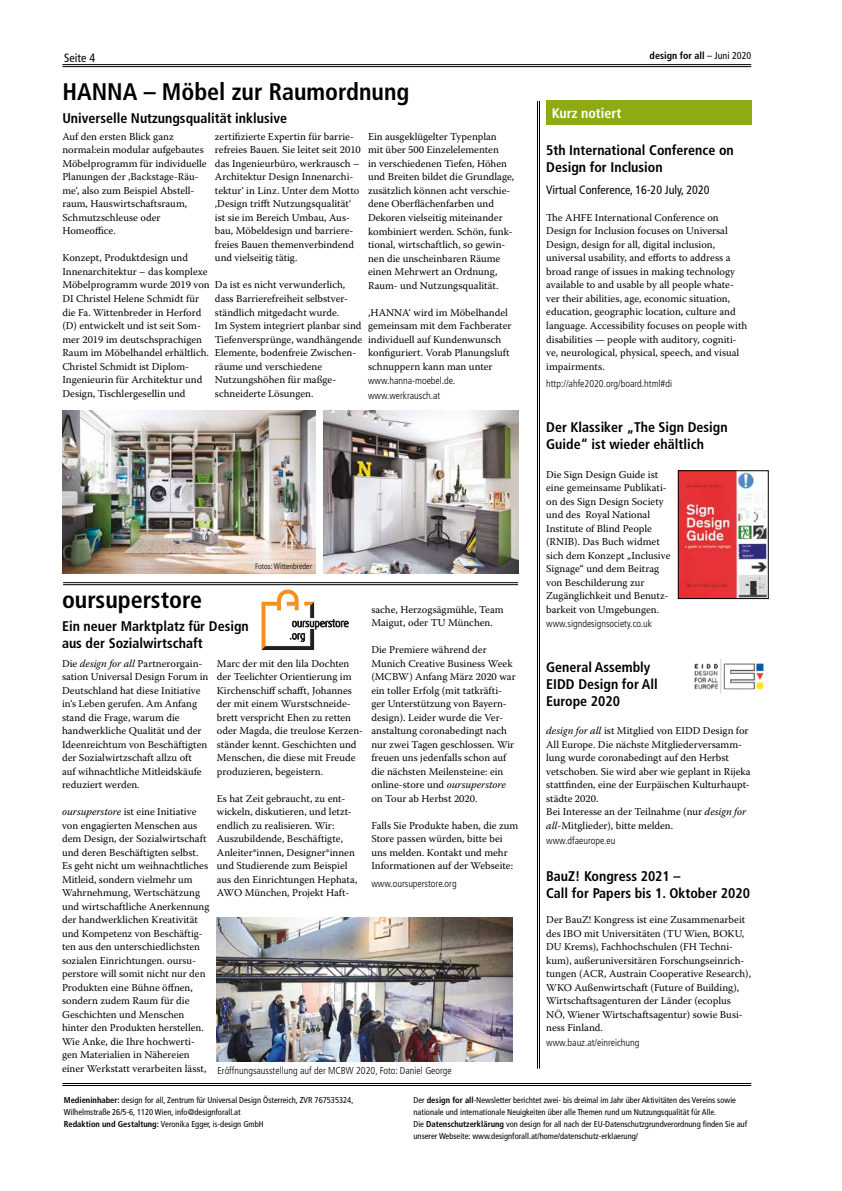
<style>
.page{position:relative;width:842px;height:1191px;background:#fff}
.page>*{position:absolute;margin:0;border:0;box-sizing:border-box;transform-origin:0 0}
.t1{font:700 condensed 24px "Frutiger LT Std";color:#000}
.t2{font:700 condensed 14px/16.8px "Frutiger LT Std";color:#000}
.t3{font:700 condensed 14px "Frutiger LT Std";color:#fff}
.t4{font:condensed 12px "Frutiger LT Std";color:#000}
.t5{font:10.5px/13.5px "Warnock Pro";color:#000}
.t6{font:300 condensed 10px/14.8px "Frutiger LT Std";color:#000}
.t7{font:700 condensed 10px "Frutiger LT Std";color:#000}
.t8{font:condensed 8.5px/12px "Frutiger LT Std";color:#000}
.t9{font:300 condensed 8px "Frutiger LT Std";color:#000}
.s1{font-style:italic}
.s2{font-weight:400}
.s3{font-weight:700}
</style>
<div class="page">
<hr style="left:62px;top:66px;width:689px;height:1px;background:#000">
<hr style="left:62px;top:64px;width:689px;height:1px;background:#000">
<hr style="left:62px;top:1085px;width:689px;height:1px;background:#000">
<hr style="left:62px;top:1083px;width:689px;height:1px;background:#000">
<div style="left:546px;top:100px;width:205px;height:25px;background:#8fab12"></div>
<hr style="left:63px;top:584px;width:455px;height:1px;background:#000">
<hr style="left:63px;top:582px;width:455px;height:1px;background:#000">
<hr style="left:539px;top:101px;width:1px;height:967px;background:#000">
<hr style="left:537px;top:101px;width:1px;height:967px;background:#000">
<img style="left:694px;top:659px;width:70px;height:35px">
<img style="left:680px;top:472px;width:86px;height:124px">
<div style="left:678px;top:470px;width:90px;height:128px;border:1px solid #000"></div>
<img style="left:62px;top:411px;width:254px;height:163px">
<img style="left:323px;top:411px;width:196px;height:163px">
<svg style="left:261px;top:589px;width:88px;height:62px"></svg>
<img style="left:217px;top:917px;width:296px;height:144px">
<p class="t4" style="left:64px;top:51px;width:32px">Seite 4</p>
<h1 class="t1" style="left:62px;top:78px;width:349px">HANNA – Möbel zur Raumordnung</h1>
<h2 class="t2" style="left:62px;top:109px;width:226px">Universelle Nutzungsqualität inklusive</h2>
<p class="t5" style="left:62px;top:129px;width:146px">Auf den ersten Blick ganz normal:ein modular aufgebautes<br>Möbelprogramm für individuelle<br>Planungen der ‚Backstage-Räu&shy;me‘, also zum Beispiel Abstell&shy;raum, Hauswirtschaftsraum,<br>Schmutzschleuse oder<br>Homeoffice.</p>
<p class="t5" style="left:62px;top:251px;width:149px">Konzept, Produktdesign und<br>Innenarchitektur – das komplexe<br>Möbelprogramm wurde 2019 von<br>DI Christel Helene Schmidt für die Fa. Wittenbreder in Herford (D) entwickelt und ist seit Som&shy;mer 2019 im deutschsprachigen<br>Raum im Möbelhandel erhältlich.<br>Christel Schmidt ist Diplom-<br>Ingenieurin für Architektur und<br>Design, Tischlergesellin und</p>
<p class="t5" style="left:215px;top:129px;width:147px">zertifizierte Expertin für barrie&shy;refreies Bauen. Sie leitet seit 2010 das Ingenieurbüro‚ werkrausch –<br>Architektur Design Innenarchi&shy;tektur‘ in Linz. Unter dem Motto ‚Design trifft Nutzungsqualität‘ ist sie im Bereich Umbau, Aus&shy;bau, Möbeldesign und barriere&shy;freies Bauen themenverbindend und vielseitig tätig.</p>
<p class="t5" style="left:215px;top:278px;width:149px">Da ist es nicht verwunderlich, dass Barrierefreiheit selbstver&shy;ständlich mitgedacht wurde.<br>Im System integriert planbar sind<br>Tiefenversprünge, wandhängende<br>Elemente, bodenfreie Zwischen&shy;räume und verschiedene<br>Nutzungshöhen für maßge&shy;schneiderte Lösungen.</p>
<p class="t5" style="left:368px;top:130px;width:148px">Ein ausgeklügelter Typenplan mit über 500 Einzelelementen<br>in verschiedenen Tiefen, Höhen und Breiten bildet die Grundlage, zusätzlich können acht verschie&shy;dene Oberflächenfarben und<br>Dekoren vielseitig miteinander kombiniert werden. Schön, funk&shy;tional, wirtschaftlich, so gewin&shy;nen die unscheinbaren Räume einen Mehrwert an Ordnung,<br>Raum- und Nutzungsqualität.</p>
<p class="t5" style="left:368px;top:305px;width:145px">‚HANNA‘ wird im Möbelhandel gemeinsam mit dem Fachberater individuell auf Kundenwunsch konfiguriert. Vorab Planungsluft schnuppern kann man unter</p>
<p class="t6" style="left:368px;top:373px;width:89px">www.hanna-moebel.de. www.werkrausch.at</p>
<p class="t9" style="left:255px;top:562px;width:58px">Fotos: Wittenbreder</p>
<h1 class="t1" style="left:62px;top:586px;width:142px">oursuperstore</h1>
<h2 class="t2" style="left:62px;top:617px;width:188px">Ein neuer Marktplatz für Design aus der Sozialwirtschaft</h2>
<p class="t5" style="left:371px;top:602px;width:134px">sache, Herzogsägmühle, Team<br>Maigut, oder TU München.</p>
<p class="t5" style="left:371px;top:643px;width:146px">Die Premiere während der<br>Munich Creative Business Week (MCBW) Anfang März 2020 war ein toller Erfolg (mit tatkräfti&shy;ger Unterstützung von Bayern&shy;design). Leider wurde die Ver&shy;anstaltung coronabedingt nach nur zwei Tagen geschlossen. Wir freuen uns jedenfalls schon auf die nächsten Meilensteine: ein online-store und <span class="s1">oursuperstore </span>on Tour ab Herbst 2020.</p>
<p class="t5" style="left:371px;top:818px;width:148px">Falls Sie Produkte haben, die zum<br>Store passen würden, bitte bei uns melden. Kontakt und mehr<br>Informationen auf der Webseite:</p>
<p class="t6" style="left:371px;top:876px;width:87px">www.oursuperstore.org</p>
<p class="t5" style="left:217px;top:656px;width:148px">Marc der mit den lila Dochten der Teelichter Orientierung im<br>Kirchenschiff schafft, Johannes der mit einem Wurstschneide&shy;brett verspricht Ehen zu retten oder Magda, die treulose Kerzen&shy;ständer kennt. Geschichten und<br>Menschen, die diese mit Freude produzieren, begeistern.</p>
<p class="t5" style="left:217px;top:791px;width:142px">Es hat Zeit gebraucht, zu ent&shy;wickeln, diskutieren, und letzt&shy;endlich zu realisieren. Wir:<br>Auszubildende, Beschäftigte,<br>Anleiter*innen, Designer*innen und Studierende zum Beispiel aus den Einrichtungen Hephata,<br>AWO München, Projekt Haft-</p>
<p class="t5" style="left:62px;top:656px;width:148px">Die <span class="s1">design for all</span> Partnerorgain&shy;sation Universal Design Forum in<br>Deutschland hat diese Initiative in‘s Leben gerufen. Am Anfang stand die Frage, warum die handwerkliche Qualität und der<br>Ideenreichtum von Beschäftigten der Sozialwirtzschaft allzu oft<br>auf wihnachtliche Mitleidskäufe reduziert werden.</p>
<p class="t5" style="left:62px;top:805px;width:149px"><span class="s1">oursuperstore</span> ist eine Initiative von engagierten Menschen aus dem Design, der Sozialwirtschaft und deren Beschäftigten selbst.<br>Es geht nicht um weihnachtliches<br>Mitleid, sondern vielmehr um<br>Wahrnehmung, Wertschätzung und wirtschaftliche Anerkennung der handwerklichen Kreativität und Kompetenz von Beschäftig&shy;ten aus den unterschiedlichsten sozialen Einrichtungen. oursu&shy;perstore will somit nicht nur den<br>Produkten eine Bühne öffnen, sondern zudem Raum für die<br>Geschichten und Menschen hinter den Produkten herstellen.<br>Wie Anke, die Ihre hochwerti&shy;gen Materialien in Nähereien einer Werkstatt verarbeiten lässt,</p>
<p class="t6" style="left:217px;top:1063px;width:236px">Eröffnungsausstellung auf der MCBW 2020, Foto: Daniel George</p>
<p class="t7" style="left:650px;top:49px;width:103px">design for all <span class="s2">– Juni 2020</span></p>
<h2 class="t3" style="left:552px;top:104px;width:71px">Kurz notiert</h2>
<h2 class="t2" style="left:546px;top:141px;width:189px">5th International Conference on<br>Design for Inclusion</h2>
<p class="t4" style="left:546px;top:183px;width:165px">Virtual Conference, 16-20 July, 2020</p>
<p class="t5" style="left:546px;top:210px;width:202px">The AHFE International Conference on Design for Inclusion focuses on Universal Design, design for all, digital inclusion, universal usability, and efforts to address a broad range of issues in making technology available to and usable by all people whate&shy;ver their abilities, age, economic situation, education, geographic location, culture and language. Accessibility focuses on people with disabilities — people with auditory, cogniti&shy;ve, neurological, physical, speech, and visual impairments.</p>
<p class="t6" style="left:546px;top:376px;width:127px">http://ahfe2020.org/board.html#di</p>
<h2 class="t2" style="left:546px;top:419px;width:183px">Der Klassiker „The Sign Design<br>Guide“ ist wieder ehältlich</h2>
<p class="t5" style="left:546px;top:467px;width:126px">Die Sign Design Guide ist eine gemeinsame Publikati&shy;on des Sign Design Society und des Royal National<br>Institute of Blind People (RNIB). Das Buch widmet sich dem Konzept „Inclusive<br>Signage“ und dem Beitrag von Beschilderung zur<br>Zugänglichkeit und Benutz&shy;barkeit von Umgebungen.</p>
<p class="t6" style="left:546px;top:616px;width:107px">www.signdesignsociety.co.uk</p>
<h2 class="t2" style="left:546px;top:659px;width:113px">General Assembly<br>EIDD Design for All<br>Europe 2020</h2>
<p class="t5" style="left:546px;top:723px;width:206px"><span class="s1">design for all</span> ist Mitglied von EIDD Design for All Europe. Die nächste Mitgliederversamm&shy;lung wurde coronabedingt auf den Herbst vetschoben. Sie wird aber wie geplant in Rijeka stattfinden, eine der Eurpäischen Kulturhaupt&shy;städte 2020.<br>Bei Interesse an der Teilnahme (nur <span class="s1">design for all</span>-Mitglieder), bitte melden.</p>
<p class="t6" style="left:546px;top:832px;width:71px">www.dfaeurope.eu</p>
<h2 class="t2" style="left:546px;top:867px;width:205px">BauZ! Kongress 2021 –<br>Call for Papers bis 1. Oktober 2020</h2>
<p class="t5" style="left:546px;top:912px;width:206px">Der BauZ! Kongress ist eine Zusammenarbeit des IBO mit Universitäten (TU Wien, BOKU, DU Krems), Fachhochschulen (FH Techni&shy;kum), außeruniversitären Forschungseinrich&shy;tungen (ACR, Austrain Cooperative Research), WKO Außenwirtschaft (Future of Building), Wirtschaftsagenturen der Länder (ecoplus NÖ, Wiener Wirtschaftsagentur) sowie Busi&shy;ness Finland.</p>
<p class="t6" style="left:546px;top:1035px;width:95px">www.bauz.at/einreichung</p>
<p class="t8" style="left:64px;top:1094px;width:291px"><span class="s3">Medieninhaber:</span> design for all, Zentrum für Universal Design Österreich, ZVR 767535324,<br>Wilhelmstraße 26/5-6, 1120 Wien, info@designforall.at<br><span class="s3">Redaktion und Gestaltung:</span> Veronika Egger, is-design GmbH</p>
<p class="t8" style="left:413px;top:1094px;width:335px">Der <span class="s3">design for all</span>-Newsletter berichtet zwei- bis dreimal im Jahr über Aktivitäten des Vereins sowie nationale und internationale Neuigkeiten über alle Themen rund um Nutzungsqualität für Alle.<br>Die <span class="s3">Datenschutzerklärung</span> von design for all nach der EU-Datenschutzgrundverordnung finden Sie auf unserer Webseite: www.designforall.at/home/datenschutz-erklaerung/</p>
</div>
